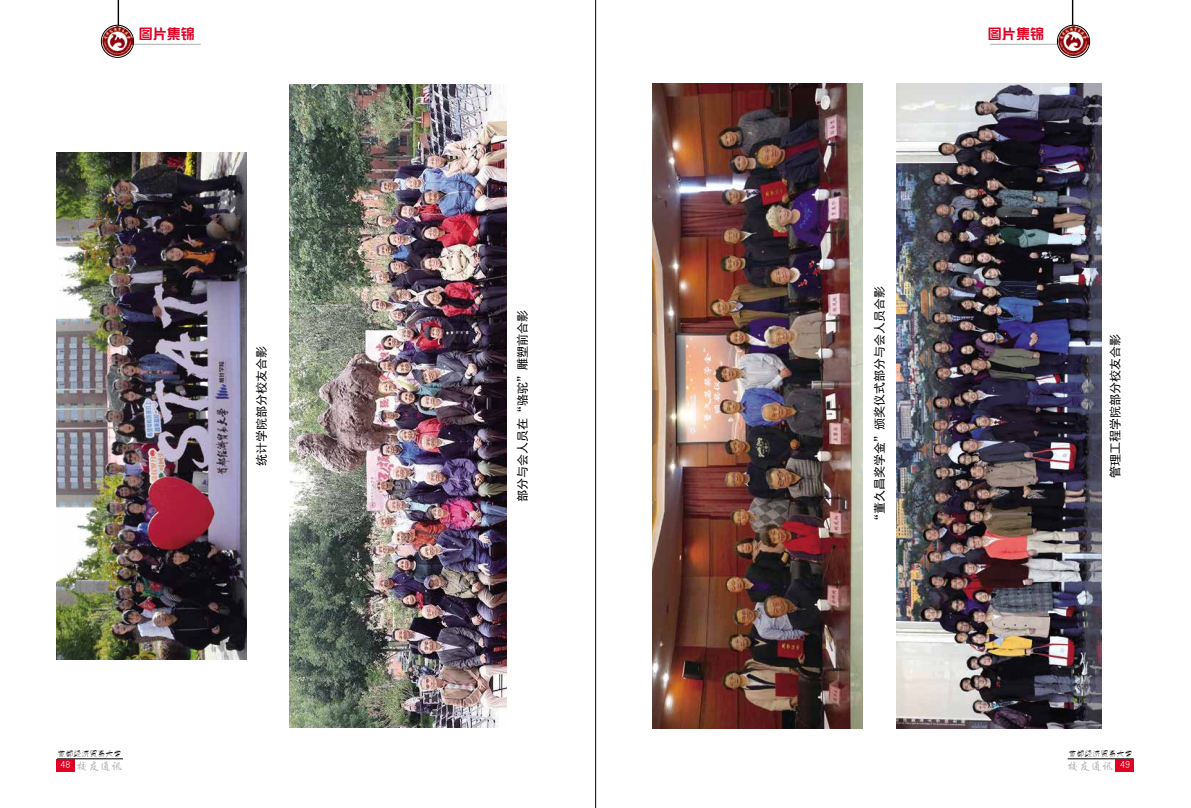
<style>
.page{position:relative;width:1191px;height:808px;background:#fff}
.page>*{position:absolute;margin:0;border:0;box-sizing:border-box;transform-origin:0 0}
.t1{font:14px "H Yk 1 gj";color:#df0023}
.t2{font:12px "Sim Hei";color:#000}
.t3{font:10px "H Yg 2 gj";color:#fff}
.t4{font:8px "H Yg 4 gj";color:#000}
</style>
<div class="page">
<hr style="left:1067px;top:758px;width:66px;height:1px;background:#000">
<div style="left:1115px;top:758px;width:19px;height:13px;background:#df0023"></div>
<hr style="left:57px;top:758px;width:66px;height:1px;background:#000">
<div style="left:56px;top:758px;width:19px;height:13px;background:#df0023"></div>
<svg style="left:77px;top:761px;width:45px;height:10px"></svg>
<svg style="left:1068px;top:761px;width:44px;height:10px"></svg>
<hr style="left:1072px;top:0;width:1px;height:44px;background:#000">
<hr style="left:990px;top:44px;width:91px;height:1px;background:#c2c2c2">
<div style="left:1057px;top:25px;width:32px;height:33px;border:1px solid #000;border-radius:50%"></div>
<hr style="left:118px;top:0;width:1px;height:44px;background:#000">
<hr style="left:115px;top:44px;width:86px;height:1px;background:#c2c2c2">
<div style="left:101px;top:25px;width:33px;height:32px;background:#6b6b6b;border-radius:50%"></div>
<div style="left:101px;top:25px;width:33px;height:33px;border:1px solid #000;border-radius:50%"></div>
<img style="left:103px;top:26px;width:29px;height:30px">
<img style="left:1058px;top:26px;width:30px;height:30px">
<hr style="left:595px;top:0;width:1px;height:808px;background:#000">
<img style="left:289px;top:85px;width:217px;height:642px">
<img style="left:652px;top:83px;width:210px;height:646px">
<img style="left:56px;top:152px;width:190px;height:507px">
<img style="left:897px;top:83px;width:204px;height:646px">
<p class="t1" style="left:139px;top:27px;width:57px">图片集锦</p>
<p class="t1" style="left:988px;top:27px;width:58px">图片集锦</p>
<p class="t4" style="left:57px;top:750px;width:66px">首都经济贸易大学</p>
<p class="t3" style="left:60px;top:759px;width:12px">48</p>
<p class="t2" style="left:256px;top:466px;width:121px;rotate:-90deg">统计学院部分校友合影</p>
<p class="t2" style="left:516px;top:502px;width:193px;rotate:-90deg">部分与会人员在“骆驼”雕塑前合影</p>
<p class="t2" style="left:873px;top:526px;width:241px;rotate:-90deg">“董久昌奖学金”颁奖仪式部分与会人员合影</p>
<p class="t2" style="left:1109px;top:478px;width:145px;rotate:-90deg">管理工程学院部分校友合影</p>
<p class="t4" style="left:1068px;top:750px;width:65px">首都经济贸易大学</p>
<p class="t3" style="left:1120px;top:759px;width:11px">49</p>
</div>
